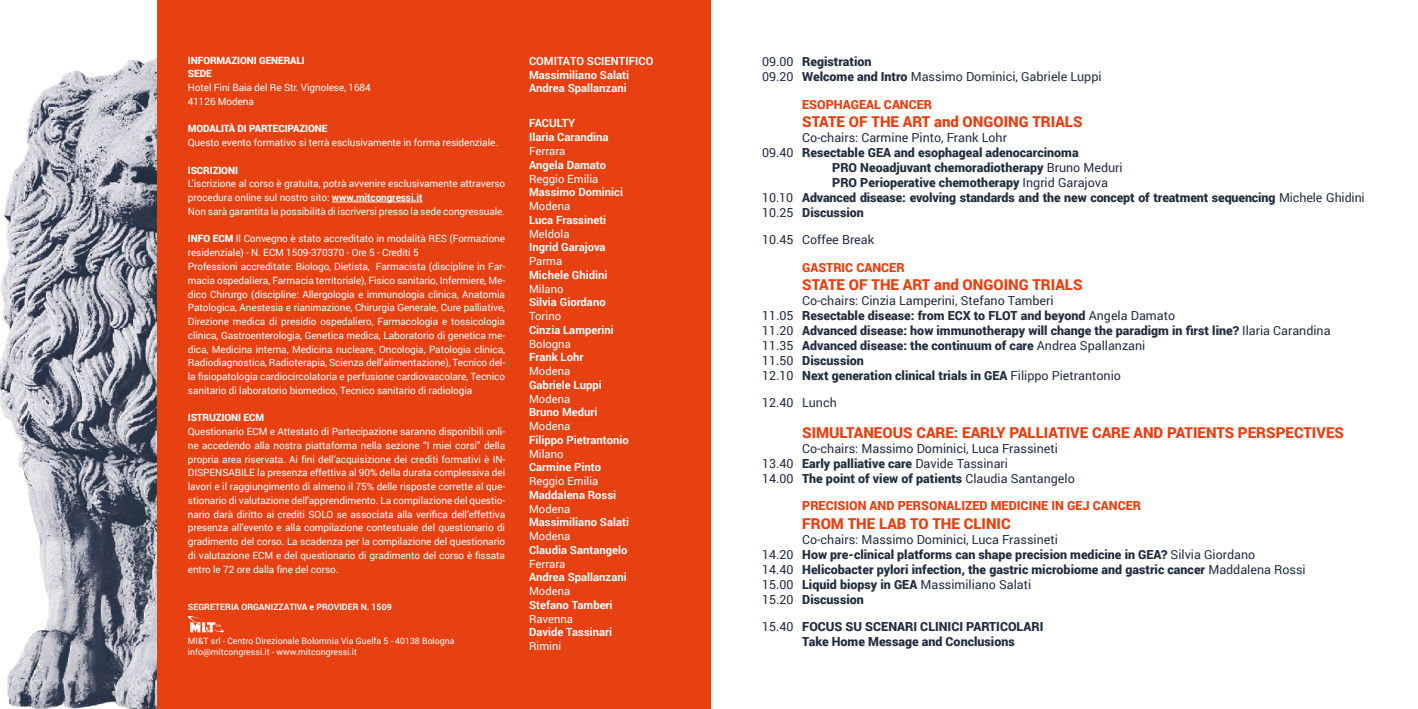
<style>
.page{position:relative;width:1418px;height:709px;background:#fff}
.page>*{position:absolute;margin:0;border:0;box-sizing:border-box;transform-origin:0 0}
.t1{font:900 15px "Roboto";color:#e74011}
.t2{font:900 12.5px/15px "Roboto";color:#222d3f}
.t3{font:12.5px/15px "Roboto";color:#222d3f}
.t4{font:900 12.5px "Roboto";color:#e74011}
.t5{font:700 11.25px/13.8px "Roboto";color:#fff}
.t6{font:11.25px "Roboto";color:#fff}
.t7{font:10px/13.8px "Roboto";letter-spacing:-.01em;color:#fff}
.t8{font:900 10px/13.8px "Roboto";letter-spacing:-.01em;color:#fff}
.t9{font:8.75px/11.2px "Roboto";color:#fff}
.t10{font:700 8.75px "Roboto";color:#fff}
.s1{font-weight:700}
.s2{font-weight:900}
.s3{font-weight:400}
</style>
<div class="page">
<img style="left:0;top:0;width:158px;height:709px">
<div style="left:158px;top:0;width:552px;height:709px;background:#e74011"></div>
<hr style="left:332px;top:202px;width:90px;height:1px;background:#fff">
<svg style="left:187px;top:616px;width:37px;height:17px"></svg>
<p class="t8" style="left:188px;top:53px;width:118px">INFORMAZIONI GENERALI<br>SEDE</p>
<p class="t7" style="left:188px;top:80px;width:184px">Hotel Fini Baia del Re Str. Vignolese, 1684<br>41126 Modena</p>
<p class="t8" style="left:188px;top:122px;width:141px">MODALITÀ DI PARTECIPAZIONE</p>
<p class="t7" style="left:188px;top:135px;width:311px">Questo evento formativo si terrà esclusivamente in forma residenziale.</p>
<p class="t8" style="left:188px;top:163px;width:52px">ISCRIZIONI</p>
<p class="t7" style="left:188px;top:177px;width:319px">L’iscrizione al corso è gratuita, potrà avvenire esclusivamente attraverso procedura online sul nostro sito: <span class="s1">www.mitcongressi.it<br></span>Non sarà garantita la possibilità di iscriversi presso la sede congressuale.</p>
<p class="t7" style="left:188px;top:232px;width:319px"><span class="s2">INFO ECM</span> Il Convegno è stato accreditato in modalità RES (Formazione residenziale) - N. ECM 1509-370370 - Ore 5 - Crediti 5<br>Professioni accreditate: Biologo, Dietista, Farmacista (discipline in Far&shy;macia ospedaliera, Farmacia territoriale), Fisico sanitario, Infermiere, Me&shy;dico Chirurgo (discipline: Allergologia e immunologia clinica, Anatomia Patologica, Anestesia e rianimazione, Chirurgia Generale, Cure palliative, Direzione medica di presidio ospedaliero, Farmacologia e tossicologia clinica, Gastroenterologia, Genetica medica, Laboratorio di genetica me&shy;dica, Medicina interna, Medicina nucleare, Oncologia, Patologia clinica, Radiodiagnostica, Radioterapia, Scienza dell’alimentazione), Tecnico del&shy;la fisiopatologia cardiocircolatoria e perfusione cardiovascolare, Tecnico sanitario di laboratorio biomedico, Tecnico sanitario di radiologia</p>
<p class="t8" style="left:188px;top:410px;width:78px">ISTRUZIONI ECM</p>
<p class="t7" style="left:188px;top:424px;width:319px;text-align:justify">Questionario ECM e Attestato di Partecipazione saranno disponibili onli&shy;ne accedendo alla nostra piattaforma nella sezione “I miei corsi” della propria area riservata. Ai fini dell’acquisizione dei crediti formativi è IN-DISPENSABILE la presenza effettiva al 90% della durata complessiva dei lavori e il raggiungimento di almeno il 75% delle risposte corrette al que&shy;stionario di valutazione dell’apprendimento. La compilazione del questio&shy;nario darà diritto ai crediti SOLO se associata alla verifica dell’effettiva presenza all’evento e alla compilazione contestuale del questionario di gradimento del corso. La scadenza per la compilazione del questionario di valutazione ECM e del questionario di gradimento del corso è fissata entro le 72 ore dalla fine del corso.</p>
<p class="t10" style="left:188px;top:600px;width:205px">SEGRETERIA ORGANIZZATIVA e PROVIDER N. 1509</p>
<p class="t9" style="left:188px;top:634px;width:268px">MI&amp;T srl - Centro Direzionale Bolomnia Via Guelfa 5 - 40138 Bologna info@mitcongressi.it - www.mitcongressi.it</p>
<p class="t5" style="left:529px;top:54px;width:126px">COMITATO SCIENTIFICO<br>Massimiliano Salati<br>Andrea Spallanzani</p>
<p class="t5" style="left:529px;top:116px;width:81px">FACULTY<br>Ilaria Carandina</p>
<p class="t6" style="left:529px;top:143px;width:38px">Ferrara</p>
<p class="t5" style="left:529px;top:157px;width:79px">Angela Damato</p>
<p class="t6" style="left:529px;top:171px;width:71px">Reggio Emilia</p>
<p class="t5" style="left:529px;top:185px;width:95px">Massimo Dominici</p>
<p class="t6" style="left:529px;top:198px;width:43px">Modena</p>
<p class="t5" style="left:529px;top:212px;width:79px">Luca Frassineti</p>
<p class="t6" style="left:529px;top:226px;width:42px">Meldola</p>
<p class="t5" style="left:529px;top:240px;width:78px">Ingrid Garajova</p>
<p class="t6" style="left:529px;top:253px;width:35px">Parma</p>
<p class="t5" style="left:529px;top:267px;width:80px">Michele Ghidini</p>
<p class="t6" style="left:529px;top:280px;width:36px">Milano</p>
<p class="t5" style="left:529px;top:295px;width:78px">Silvia Giordano</p>
<p class="t6" style="left:529px;top:308px;width:34px">Torino</p>
<p class="t5" style="left:529px;top:322px;width:86px">Cinzia Lamperini</p>
<p class="t6" style="left:529px;top:335px;width:43px">Bologna</p>
<p class="t5" style="left:529px;top:350px;width:56px">Frank Lohr</p>
<p class="t6" style="left:529px;top:363px;width:43px">Modena</p>
<p class="t5" style="left:529px;top:377px;width:74px">Gabriele Luppi</p>
<p class="t6" style="left:529px;top:390px;width:43px">Modena</p>
<p class="t5" style="left:529px;top:405px;width:70px">Bruno Meduri</p>
<p class="t6" style="left:529px;top:418px;width:43px">Modena</p>
<p class="t5" style="left:529px;top:432px;width:101px">Filippo Pietrantonio</p>
<p class="t6" style="left:529px;top:445px;width:36px">Milano</p>
<p class="t5" style="left:529px;top:460px;width:73px">Carmine Pinto</p>
<p class="t6" style="left:529px;top:473px;width:71px">Reggio Emilia</p>
<p class="t5" style="left:529px;top:487px;width:89px">Maddalena Rossi</p>
<p class="t6" style="left:529px;top:500px;width:43px">Modena</p>
<p class="t5" style="left:529px;top:515px;width:101px">Massimiliano Salati</p>
<p class="t6" style="left:529px;top:528px;width:43px">Modena</p>
<p class="t5" style="left:529px;top:542px;width:100px">Claudia Santangelo</p>
<p class="t6" style="left:529px;top:555px;width:38px">Ferrara</p>
<p class="t5" style="left:529px;top:570px;width:99px">Andrea Spallanzani</p>
<p class="t6" style="left:529px;top:583px;width:43px">Modena</p>
<p class="t5" style="left:529px;top:597px;width:85px">Stefano Tamberi</p>
<p class="t6" style="left:529px;top:610px;width:46px">Ravenna</p>
<p class="t5" style="left:529px;top:625px;width:85px">Davide Tassinari</p>
<p class="t6" style="left:529px;top:638px;width:34px">Rimini</p>
<p class="t3" style="left:762px;top:54px;width:341px">09.00 <span class="s2">Registration<br></span>09.20 <span class="s2">Welcome and Intro</span> Massimo Dominici, Gabriele Luppi</p>
<p class="t4" style="left:802px;top:95px;width:131px">ESOPHAGEAL CANCER</p>
<h1 class="t1" style="left:802px;top:111px;width:282px">STATE OF THE ART and ONGOING TRIALS</h1>
<p class="t3" style="left:802px;top:129px;width:206px">Co-chairs: Carmine Pinto, Frank Lohr</p>
<p class="t2" style="left:762px;top:144px;width:318px"><span class="s3">09.40</span> Resectable GEA and esophageal adenocarcinoma</p>
<p class="t2" style="left:832px;top:159px;width:292px">PRO Neoadjuvant chemoradiotherapy <span class="s3">Bruno Meduri</span></p>
<p class="t2" style="left:832px;top:174px;width:277px">PRO Perioperative chemotherapy <span class="s3">Ingrid Garajova</span></p>
<p class="t2" style="left:762px;top:189px;width:604px"><span class="s3">10.10</span> Advanced disease: evolving standards and the new concept of treatment sequencing <span class="s3">Michele Ghidini</span></p>
<p class="t2" style="left:762px;top:204px;width:103px"><span class="s3">10.25</span> Discussion</p>
<p class="t3" style="left:762px;top:232px;width:113px">10.45 Coffee Break</p>
<p class="t4" style="left:802px;top:258px;width:104px">GASTRIC CANCER</p>
<h1 class="t1" style="left:802px;top:274px;width:282px">STATE OF THE ART and ONGOING TRIALS</h1>
<p class="t2" style="left:762px;top:292px;width:570px;text-indent:40px"><span class="s3">Co-chairs: Cinzia Lamperini, Stefano Tamberi<br>11.05</span> Resectable disease: from ECX to FLOT and beyond <span class="s3">Angela Damato<br>11.20</span> Advanced disease: how immunotherapy will change the paradigm in first line? <span class="s3">Ilaria Carandina 11.35</span> Advanced disease: the continuum of care <span class="s3">Andrea Spallanzani<br>11.50</span> Discussion<br><span class="s3">12.10</span> Next generation clinical trials in GEA <span class="s3">Filippo Pietrantonio</span></p>
<p class="t3" style="left:762px;top:395px;width:76px">12.40 Lunch</p>
<h1 class="t1" style="left:802px;top:422px;width:543px">SIMULTANEOUS CARE: EARLY PALLIATIVE CARE AND PATIENTS PERSPECTIVES</h1>
<p class="t3" style="left:762px;top:440px;width:314px;text-indent:40px">Co-chairs: Massimo Dominici, Luca Frassineti<br>13.40 <span class="s2">Early palliative care</span> Davide Tassinari<br>14.00 <span class="s2">The point of view of patients</span> Claudia Santangelo</p>
<p class="t4" style="left:802px;top:497px;width:340px">PRECISION AND PERSONALIZED MEDICINE IN GEJ CANCER</p>
<h1 class="t1" style="left:802px;top:512px;width:210px">FROM THE LAB TO THE CLINIC</h1>
<p class="t2" style="left:762px;top:531px;width:545px;text-indent:40px"><span class="s3">Co-chairs: Massimo Dominici, Luca Frassineti<br>14.20</span> How pre-clinical platforms can shape precision medicine in GEA? <span class="s3">Silvia Giordano<br>14.40</span> Helicobacter pylori infection, the gastric microbiome and gastric cancer <span class="s3">Maddalena Rossi 15.00</span> Liquid biopsy in GEA <span class="s3">Massimiliano Salati<br>15.20</span> Discussion</p>
<p class="t2" style="left:802px;top:618px;width:243px;text-indent:-40px"><span class="s3">15.40</span> FOCUS SU SCENARI CLINICI PARTICOLARI<br>Take Home Message and Conclusions</p>
</div>
